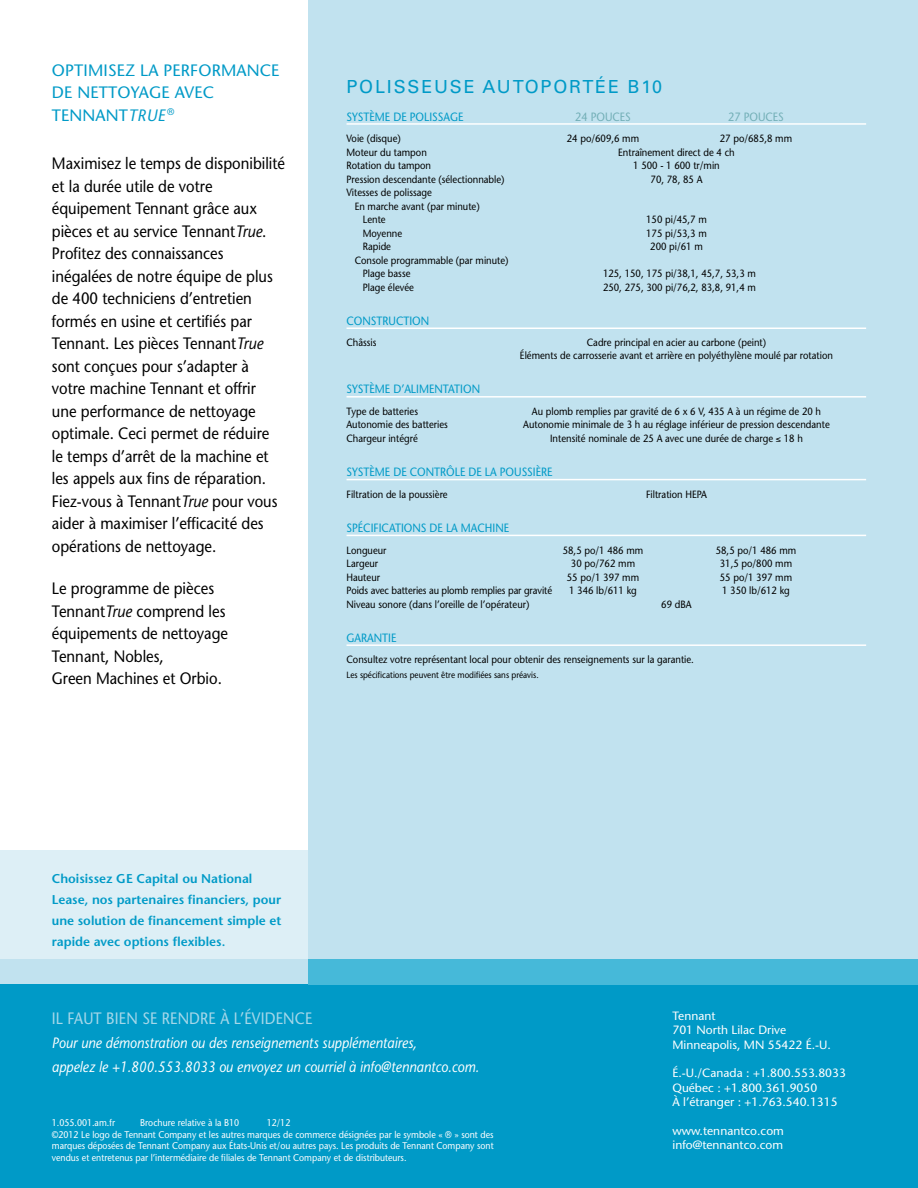
<style>
.page{position:relative;width:918px;height:1188px;background:#fff}
.page>*{position:absolute;margin:0;border:0;box-sizing:border-box;transform-origin:0 0}
.t1{font:18px "Univers";letter-spacing:.1em;color:#009ac7}
.t2{font:16.5px/22.5px "Stone Sans";color:#000;scale:.9 1}
.t3{font:16.5px/22.5px "Stone Sans";letter-spacing:.01em;color:#009ac7}
.t4{font:16.5px "Stone Sans";letter-spacing:.01em;color:#a5d7e9;scale:.89 1}
.t5{font:italic 15px/24px "Stone Sans";color:#fff;scale:.89 1}
.t6{font:600 12.75px/21px "Stone Sans";color:#009ac7}
.t7{font:12px/14.4px "Stone Sans";color:#fff}
.t8{font:12px "Stone Sans";color:#009ac7;scale:.9 1}
.t9{font:12px "Stone Sans";color:#73afb7;scale:.9 1}
.t10{font:10.5px/13.5px "Stone Sans";color:#000;scale:.9 1}
.t11{font:9.75px/11.7px "Stone Sans";color:#fff;scale:.9 1}
.t12{font:9px "Stone Sans";color:#000;scale:.9 1}
.s1{font-style:italic}
</style>
<div class="page">
<div style="left:0;top:850px;width:310px;height:110px;background:#ddeff6"></div>
<div style="left:0;top:959px;width:309px;height:26px;background:#c1e2ef"></div>
<div style="left:309px;top:0;width:609px;height:985px;background:#c1e2ef"></div>
<div style="left:0;top:985px;width:918px;height:203px;background:#009ac7"></div>
<div style="left:309px;top:959px;width:609px;height:26px;background:#46b9d9"></div>
<hr style="left:347px;top:123px;width:519px;height:2px;background:#fff">
<hr style="left:347px;top:328px;width:519px;height:1px;background:#fff">
<hr style="left:347px;top:396px;width:519px;height:2px;background:#fff">
<hr style="left:347px;top:479px;width:519px;height:1px;background:#fff">
<hr style="left:347px;top:535px;width:519px;height:1px;background:#fff">
<hr style="left:347px;top:644px;width:519px;height:2px;background:#fff">
<h2 class="t3" style="left:52px;top:59px;width:229px">OPTIMISEZ LA PERFORMANCE<br>DE NETTOYAGE AVEC<br>TENNANT<span class="s1">TRUE</span> <sup>®</sup></h2>
<p class="t2" style="left:52px;top:152px;width:261px">Maximisez le temps de disponibilité et la durée utile de votre équipement Tennant grâce aux pièces et au service Tennant<span class="s1">True</span>.<br>Profitez des connaissances inégalées de notre équipe de plus de 400 techniciens d’entretien formés en usine et certifiés par<br>Tennant. Les pièces Tennant<span class="s1">True </span>sont conçues pour s’adapter à votre machine Tennant et offrir<br>une performance de nettoyage optimale. Ceci permet de réduire<br>le temps d’arrêt de la machine et les appels aux fins de réparation.<br>Fiez-vous à Tennant<span class="s1">True</span> pour vous aider à maximiser l’efficacité des opérations de nettoyage.</p>
<h2 class="t2" style="left:52px;top:577px;width:197px">Le programme de pièces<br>Tennant<span class="s1">True</span> comprend les équipements de nettoyage<br>Tennant, Nobles,<br>Green Machines et Orbio.</h2>
<h1 class="t1" style="left:347px;top:76px;width:317px">POLISSEUSE AUTOPORTÉE B10</h1>
<p class="t8" style="left:347px;top:109px;width:93px">SYSTÈME de polissa</p>
<p class="t8" style="left:450px;top:109px;width:15px">ge</p>
<p class="t9" style="left:575px;top:109px;width:42px">24 pouces</p>
<p class="t9" style="left:728px;top:109px;width:40px">27 pouces</p>
<p class="t10" style="left:347px;top:132px;width:62px">Voie (disque)</p>
<p class="t10" style="left:567px;top:132px;width:82px">24 po/609,6 mm</p>
<p class="t10" style="left:720px;top:132px;width:82px">27 po/685,8 mm</p>
<p class="t10" style="left:347px;top:145px;width:91px">Moteur du tampon</p>
<p class="t10" style="left:618px;top:145px;width:131px">Entraînement direct de 4 ch</p>
<p class="t10" style="left:347px;top:159px;width:95px">Rotation du tampon</p>
<p class="t10" style="left:633px;top:159px;width:98px">1 500 - 1 600 tr/min</p>
<p class="t10" style="left:347px;top:172px;width:177px">Pression descendante (sélectionnable)</p>
<p class="t10" style="left:651px;top:172px;width:59px">70, 78, 85 A</p>
<p class="t10" style="left:347px;top:186px;width:96px">Vitesses de polissage</p>
<p class="t10" style="left:355px;top:199px;width:140px">En marche avant (par minute)</p>
<p class="t10" style="left:363px;top:213px;width:27px">Lente</p>
<p class="t10" style="left:646px;top:213px;width:69px">150 pi/45,7 m</p>
<p class="t10" style="left:363px;top:226px;width:45px">Moyenne</p>
<p class="t10" style="left:646px;top:226px;width:69px">175 pi/53,3 m</p>
<p class="t10" style="left:363px;top:240px;width:33px">Rapide</p>
<p class="t10" style="left:650px;top:240px;width:60px">200 pi/61 m</p>
<p class="t10" style="left:363px;top:253px;width:163px;text-indent:-8px">Console programmable (par minute)<br>Plage basse</p>
<p class="t10" style="left:603px;top:267px;width:171px">125, 150, 175 pi/38,1, 45,7, 53,3 m</p>
<p class="t10" style="left:363px;top:280px;width:58px">Plage élevée</p>
<p class="t10" style="left:603px;top:280px;width:171px">250, 275, 300 pi/76,2, 83,8, 91,4 m</p>
<p class="t8" style="left:347px;top:313px;width:26px">constructi</p>
<p class="t8" style="left:412px;top:313px;width:18px">on</p>
<p class="t10" style="left:347px;top:336px;width:35px">Châssis</p>
<p class="t10" style="left:520px;top:336px;width:349px;line-height:12.8px;text-align:center">Cadre principal en acier au carbone (peint)<br>Éléments de carrosserie avant et arrière en polyéthylène moulé par rotation</p>
<p class="t8" style="left:347px;top:382px;width:15px">Système</p>
<p class="t8" style="left:393px;top:382px;width:20px">d’alimentati</p>
<p class="t8" style="left:463px;top:382px;width:18px">on</p>
<p class="t10" style="left:347px;top:405px;width:81px">Type de batteries</p>
<p class="t10" style="left:532px;top:405px;width:323px">Au plomb remplies par gravité de 6 x 6 V, 435 A à un régime de 20 h</p>
<p class="t10" style="left:347px;top:418px;width:114px">Autonomie des batteries</p>
<p class="t10" style="left:523px;top:418px;width:342px">Autonomie minimale de 3 h au réglage inférieur de pression descendante</p>
<p class="t10" style="left:347px;top:432px;width:81px">Chargeur intégré</p>
<p class="t10" style="left:550px;top:432px;width:282px">Intensité nominale de 25 A avec une durée de charge ≤ 18 h</p>
<p class="t8" style="left:347px;top:465px;width:8px">système</p>
<p class="t8" style="left:393px;top:465px;width:142px">de contrôle de la poussière</p>
<p class="t10" style="left:347px;top:487px;width:114px">Filtration de la poussière</p>
<p class="t10" style="left:646px;top:487px;width:69px">Filtration HEPA</p>
<p class="t8" style="left:347px;top:521px;width:182px">SPÉCIFICATIONS DE LA MACHINE</p>
<p class="t10" style="left:347px;top:543px;width:46px">Longueur</p>
<p class="t10" style="left:563px;top:543px;width:91px">58,5 po/1 486 mm</p>
<p class="t10" style="left:716px;top:543px;width:91px">58,5 po/1 486 mm</p>
<p class="t10" style="left:347px;top:557px;width:37px">Largeur</p>
<p class="t10" style="left:571px;top:557px;width:73px">30 po/762 mm</p>
<p class="t10" style="left:720px;top:557px;width:82px">31,5 po/800 mm</p>
<p class="t10" style="left:347px;top:570px;width:39px">Hauteur</p>
<p class="t10" style="left:567px;top:570px;width:82px">55 po/1 397 mm</p>
<p class="t10" style="left:720px;top:570px;width:82px">55 po/1 397 mm</p>
<p class="t10" style="left:347px;top:584px;width:230px">Poids avec batteries au plomb remplies par gravité</p>
<p class="t10" style="left:569px;top:584px;width:77px">1 346 lb/611 kg</p>
<p class="t10" style="left:722px;top:584px;width:77px">1 350 lb/612 kg</p>
<p class="t10" style="left:347px;top:597px;width:205px">Niveau sonore (dans l’oreille de l’opérateur)</p>
<p class="t10" style="left:661px;top:597px;width:35px">69 dBA</p>
<p class="t8" style="left:347px;top:630px;width:8px">Garantie</p>
<p class="t10" style="left:347px;top:652px;width:388px">Consultez votre représentant local pour obtenir des renseignements sur la garantie.</p>
<p class="t12" style="left:347px;top:669px;width:215px">Les spécifications peuvent être modifiées sans préavis.</p>
<p class="t6" style="left:52px;top:868px;width:231px">Choisissez GE Capital ou National Lease, nos partenaires financiers, pour une solution de financement simple et rapide avec options flexibles.</p>
<h2 class="t4" style="left:52px;top:1008px;width:294px">IL FAUT BIEN SE RENDRE À L’ÉVIDENCE</h2>
<h3 class="t5" style="left:52px;top:1030px;width:482px">Pour une démonstration ou des renseignements supplémentaires,<br>appelez le +1.800.553.8033 ou envoyez un courriel à info@tennantco.com.</h3>
<p class="t11" style="left:52px;top:1117px;width:72px">1.055.001.am.fr</p>
<p class="t11" style="left:140px;top:1117px;width:111px">Brochure relative à la B10</p>
<p class="t11" style="left:52px;top:1117px;width:492px;text-indent:215px">12/12<br>©2012 Le logo de Tennant Company et les autres marques de commerce désignées par le symbole « ® » sont des marques déposées de Tennant Company aux États-Unis et/ou autres pays. Les produits de Tennant Company sont vendus et entretenus par l’intermédiaire de filiales de Tennant Company et de distributeurs.</p>
<p class="t7" style="left:673px;top:1009px;width:160px">Tennant<br>701 North Lilac Drive<br>Minneapolis, MN 55422 É.-U.</p>
<p class="t7" style="left:673px;top:1066px;width:175px">É.-U./Canada : +1.800.553.8033<br>Québec : +1.800.361.9050<br>À l’étranger : +1.763.540.1315</p>
<p class="t7" style="left:673px;top:1124px;width:113px">www.tennantco.com info@tennantco.com</p>
</div>
